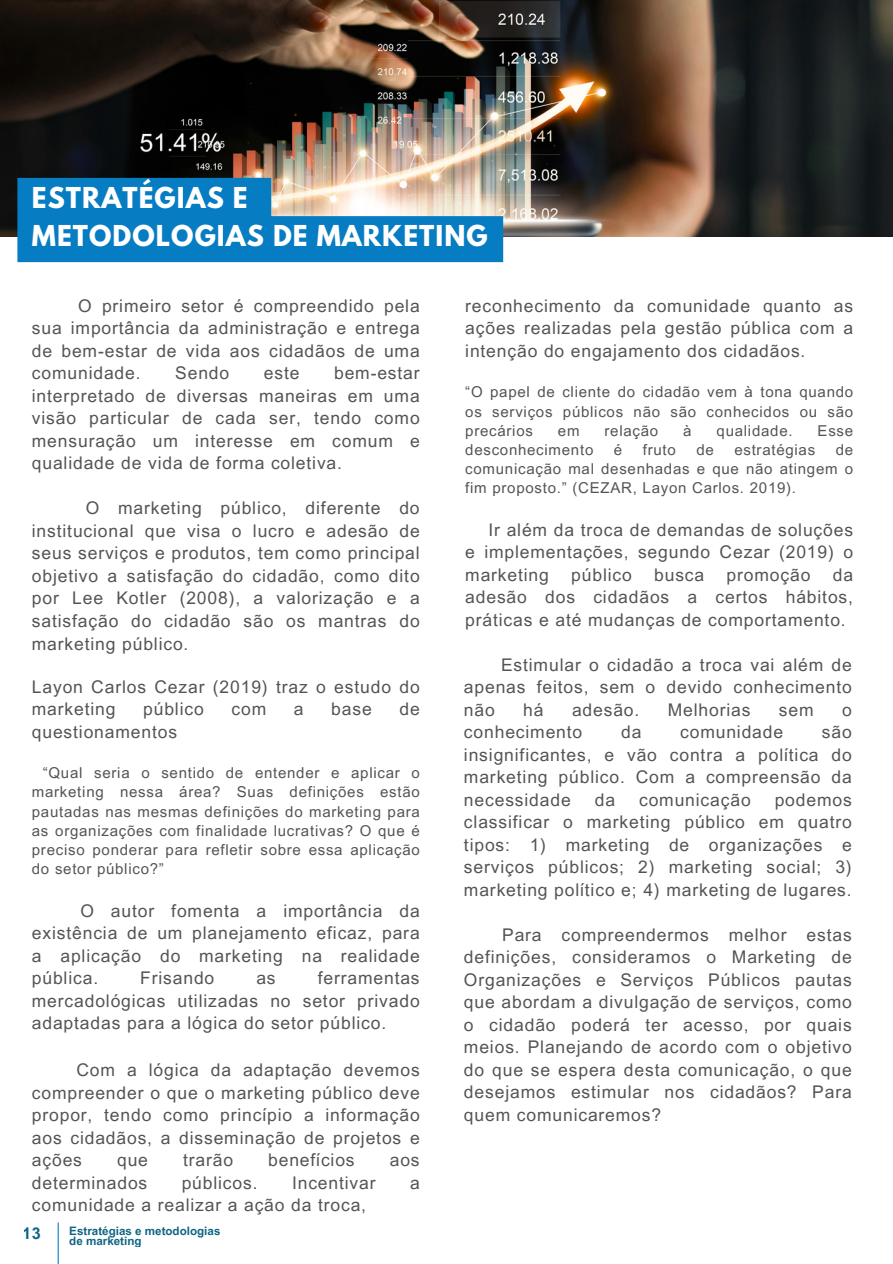
<style>
.page{position:relative;width:893px;height:1264px;background:#fff}
.page>*{position:absolute;margin:0;border:0;box-sizing:border-box;transform-origin:0 0}
.t1{font:700 25.5px/38.2px "League Spartan";letter-spacing:.04em;color:#fff}
.t2{font:17.4px/22.5px "Arial MT Pro";letter-spacing:.05em;color:#545454;text-align:justify}
.t3{font:700 16.2px "Arial MT Pro";color:#005d7c}
.t4{font:15px/19.2px "Arial MT Pro";letter-spacing:.05em;color:#545454;text-align:justify}
.t5{font:700 11.55px/9.8px "Arial MT Pro";color:#005d7c}
</style>
<div class="page">
<img style="left:0;top:0;width:892px;height:237px">
<svg style="left:17px;top:178px;width:486px;height:84px;background:#3790c3"></svg>
<hr style="left:58px;top:1222px;width:1px;height:41px;background:#067cc3">
<h1 class="t1" style="left:32px;top:181px;width:457px">ESTRATÉGIAS E<br>METODOLOGIAS DE MARKETING</h1>
<h2 class="t2" style="left:32px;top:296px;width:389px;text-indent:46px">O primeiro setor é compreendido pela sua importância da administração e entrega de bem-estar de vida aos cidadãos de uma comunidade.</h2>
<h2 class="t2" style="left:175px;top:364px;width:55px">Sendo</h2>
<h2 class="t2" style="left:264px;top:364px;width:37px">este</h2>
<h2 class="t2" style="left:32px;top:364px;width:389px;text-indent:302px">bem-estar interpretado de diversas maneiras em uma visão particular de cada ser, tendo como mensuração um interesse em comum e qualidade de vida de forma coletiva.</h2>
<h2 class="t2" style="left:32px;top:499px;width:389px;text-indent:54px">O marketing público, diferente do institucional que visa o lucro e adesão de seus serviços e produtos, tem como principal objetivo a satisfação do cidadão, como dito por Lee Kotler (2008), a valorização e a satisfação do cidadão são os mantras do marketing público.</h2>
<h2 class="t2" style="left:32px;top:677px;width:389px">Layon Carlos Cezar (2019) traz o estudo do marketing</h2>
<h2 class="t2" style="left:143px;top:700px;width:62px">público</h2>
<h2 class="t2" style="left:231px;top:700px;width:36px">com</h2>
<h2 class="t2" style="left:294px;top:700px;width:11px">a</h2>
<h2 class="t2" style="left:331px;top:700px;width:42px">base</h2>
<h2 class="t2" style="left:399px;top:700px;width:22px">de</h2>
<h2 class="t2" style="left:32px;top:722px;width:147px">questionamentos</h2>
<h3 class="t4" style="left:32px;top:765px;width:389px;text-indent:11px">“Qual seria o sentido de entender e aplicar o marketing nessa área? Suas definições estão pautadas nas mesmas definições do marketing para as organizações com finalidade lucrativas? O que é preciso ponderar para refletir sobre essa aplicação do setor público?”</h3>
<h2 class="t2" style="left:32px;top:901px;width:389px;text-indent:48px">O autor fomenta a importância da existência de um planejamento eficaz, para a aplicação do marketing na realidade pública.</h2>
<h2 class="t2" style="left:32px;top:969px;width:389px;text-indent:286px">ferramentas mercadológicas utilizadas no setor privado adaptadas para a lógica do setor público.</h2>
<h2 class="t2" style="left:32px;top:1061px;width:389px;text-indent:45px">Com a lógica da adaptação devemos compreender o que o marketing público deve propor, tendo como princípio a informação aos cidadãos, a disseminação de projetos e ações</h2>
<h2 class="t2" style="left:140px;top:969px;width:76px">Frisando</h2>
<h2 class="t2" style="left:256px;top:969px;width:21px">as</h2>
<h2 class="t2" style="left:117px;top:1151px;width:32px">que</h2>
<h2 class="t2" style="left:183px;top:1151px;width:51px">trarão</h2>
<h2 class="t2" style="left:268px;top:1151px;width:88px">benefícios</h2>
<h2 class="t2" style="left:390px;top:1151px;width:31px">aos</h2>
<h2 class="t2" style="left:32px;top:1173px;width:117px">determinados</h2>
<h2 class="t2" style="left:182px;top:1173px;width:77px">públicos.</h2>
<h2 class="t2" style="left:292px;top:1173px;width:85px">Incentivar</h2>
<h2 class="t2" style="left:410px;top:1173px;width:11px">a</h2>
<h2 class="t2" style="left:32px;top:1196px;width:336px">comunidade a realizar a ação da troca,</h2>
<p class="t3" style="left:23px;top:1227px;width:20px">13</p>
<p class="t5" style="left:69px;top:1227px;width:153px">Estratégias e metodologias de marketing</p>
<p class="t2" style="left:465px;top:296px;width:389px">reconhecimento da comunidade quanto as ações realizadas pela gestão pública com a intenção do engajamento dos cidadãos.</p>
<p class="t4" style="left:465px;top:384px;width:389px">“O papel de cliente do cidadão vem à tona quando os serviços públicos não são conhecidos ou são precários</p>
<p class="t4" style="left:558px;top:422px;width:23px">em</p>
<p class="t4" style="left:604px;top:422px;width:55px">relação</p>
<p class="t4" style="left:683px;top:422px;width:10px">à</p>
<p class="t4" style="left:716px;top:422px;width:77px">qualidade.</p>
<p class="t4" style="left:817px;top:422px;width:37px">Esse</p>
<p class="t4" style="left:465px;top:442px;width:130px">desconhecimento</p>
<p class="t4" style="left:614px;top:442px;width:10px">é</p>
<p class="t4" style="left:642px;top:442px;width:35px">fruto</p>
<p class="t4" style="left:696px;top:442px;width:19px">de</p>
<p class="t4" style="left:734px;top:442px;width:82px">estratégias</p>
<p class="t4" style="left:465px;top:442px;width:389px;text-indent:370px">de comunicação mal desenhadas e que não atingem o fim proposto.” (CEZAR, Layon Carlos. 2019).</p>
<h2 class="t2" style="left:465px;top:520px;width:389px;text-indent:23px">Ir além da troca de demandas de soluções e implementações, segundo Cezar (2019) o marketing</h2>
<h2 class="t2" style="left:571px;top:565px;width:62px">público</h2>
<h2 class="t2" style="left:654px;top:565px;width:52px">busca</h2>
<h2 class="t2" style="left:726px;top:565px;width:85px">promoção</h2>
<h2 class="t2" style="left:465px;top:565px;width:389px;text-indent:367px">da adesão dos cidadãos a certos hábitos, práticas e até mudanças de comportamento.</h2>
<h3 class="t2" style="left:464px;top:655px;width:389px;text-indent:37px">Estimular o cidadão a troca vai além de apenas feitos, sem o devido conhecimento não</h3>
<h3 class="t2" style="left:523px;top:700px;width:22px">há</h3>
<h3 class="t2" style="left:572px;top:700px;width:69px">adesão.</h3>
<h3 class="t2" style="left:667px;top:700px;width:84px">Melhorias</h3>
<h3 class="t2" style="left:778px;top:700px;width:36px">sem</h3>
<h3 class="t2" style="left:842px;top:700px;width:11px">o</h3>
<h3 class="t2" style="left:464px;top:723px;width:120px">conhecimento</h3>
<h3 class="t2" style="left:621px;top:723px;width:22px">da</h3>
<h3 class="t2" style="left:680px;top:723px;width:104px">comunidade</h3>
<h3 class="t2" style="left:464px;top:723px;width:389px;text-indent:358px">são insignificantes, e vão contra a política do marketing público. Com a compreensão da necessidade</h3>
<h3 class="t2" style="left:464px;top:790px;width:389px;text-indent:311px">podemos classificar o marketing público em quatro tipos: 1) marketing de organizações e serviços públicos; 2) marketing social; 3) marketing político e; 4) marketing de lugares.</h3>
<h2 class="t2" style="left:464px;top:925px;width:389px;text-indent:38px">Para compreendermos melhor estas definições, consideramos o Marketing de Organizações e Serviços Públicos pautas que abordam a divulgação de serviços, como o cidadão poderá ter acesso, por quais meios. Planejando de acordo com o objetivo do que se espera desta comunicação, o que desejamos estimular nos cidadãos? Para quem comunicaremos?</h2>
<h3 class="t2" style="left:594px;top:790px;width:22px">da</h3>
<h3 class="t2" style="left:639px;top:790px;width:113px">comunicação</h3>
</div>
